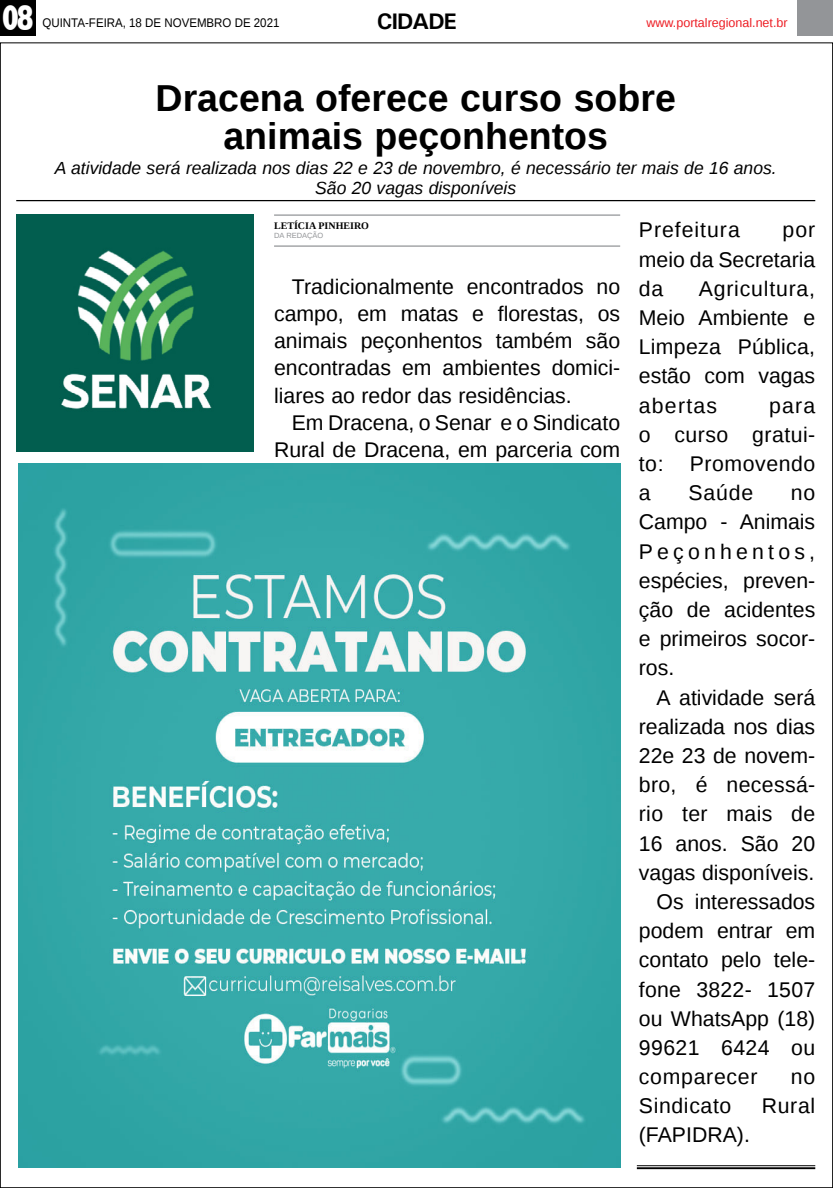
<style>
.page{position:relative;width:833px;height:1188px;background:#fff}
.page>*{position:absolute;margin:0;border:0;box-sizing:border-box;transform-origin:0 0}
.TÍTULO{font:700 37.5px "Liberation Sans";color:#000}
.t1{font:800 36.12px "Rockwell";color:#fff;scale:.7 1}
.TITULO_PG{font:700 22.5px "Univers";letter-spacing:-.04em;color:#000}
.MATÉRIA{font:21.25px/29.1px "Liberation Sans";color:#000;text-align:justify}
.MATÉRIA-2{font:21.25px "Liberation Sans";letter-spacing:.045em;color:#000}
.MATÉRIA-3{font:21.25px "Liberation Sans";letter-spacing:.03em;color:#000}
.LINHA_FINA{font:italic 17.5px "Liberation Sans";color:#000}
.DATA_PG{font:12.5px "Liberation Sans";color:#000;scale:.92 1}
.DATA_PG-2{font:12.5px "Liberation Sans";color:#ed1d24}
.CRÉDITO_NOME{font:700 10px "Liberation Serif";color:#000}
.CRÉDITO_MATÉRIA{font:7.5px "Liberation Sans";color:#939598}
</style>
<div class="page">
<div style="left:0;top:0;width:36px;height:35px;background:#000"></div>
<div style="left:797px;top:0;width:36px;height:35px;background:#939598"></div>
<hr style="left:637px;top:1164px;width:178px;height:1px;background:#000">
<hr style="left:637px;top:1166px;width:178px;height:2px;background:#000">
<img style="left:19px;top:463px;width:601px;height:703px">
<hr style="left:274px;top:214px;width:346px;height:2px;background:#939598">
<hr style="left:274px;top:245px;width:346px;height:2px;background:#939598">
<hr style="left:16px;top:200px;width:799px;height:1px;background:#000">
<img style="left:16px;top:214px;width:237px;height:237px">
<p class="t1" style="left:2px;top:-3px;width:48px">08</p>
<p class="DATA_PG" style="left:43px;top:15px;width:259px">QUINTA-FEIRA, 18 DE NOVEMBRO DE 2021</p>
<p class="TITULO_PG" style="left:377px;top:8px;width:81px">CIDADE</p>
<p class="DATA_PG-2" style="left:646px;top:15px;width:143px">www.portalregional.net.br</p>
<p class="TÍTULO" style="left:156px;top:73px;width:522px">Dracena oferece curso sobre</p>
<p class="TÍTULO" style="left:223px;top:110px;width:386px">animais peçonhentos</p>
<p class="LINHA_FINA" style="left:55px;top:157px;width:723px">A atividade será realizada nos dias 22 e 23 de novembro, é necessário ter mais de 16 anos.</p>
<p class="LINHA_FINA" style="left:315px;top:177px;width:202px">São 20 vagas disponíveis</p>
<p class="CRÉDITO_NOME" style="left:274px;top:218px;width:96px">LETÍCIA PINHEIRO</p>
<p class="CRÉDITO_MATÉRIA" style="left:274px;top:231px;width:51px">DA REDAÇÃO</p>
<p class="MATÉRIA" style="left:274px;top:273px;width:347px;line-height:27.2px;text-indent:18px">Tradicionalmente encontrados no campo, em matas e florestas, os animais peçonhentos também são encontradas em ambientes domici&shy;liares ao redor das residências.</p>
<p class="MATÉRIA" style="left:274px;top:409px;width:347px;line-height:27.2px;text-align:right">Em Dracena, o Senar e o Sindicato<br>Rural de Dracena, em parceria com</p>
<p class="MATÉRIA-2" style="left:639px;top:218px;width:102px">Prefeitura</p>
<p class="MATÉRIA" style="left:639px;top:216px;width:178px;text-indent:144px">por meio da Secretaria da</p>
<p class="MATÉRIA" style="left:639px;top:275px;width:178px;text-indent:60px">Agricultura, Meio Ambiente e Limpeza Pública, estão com vagas abertas</p>
<p class="MATÉRIA" style="left:639px;top:391px;width:178px;text-indent:130px">para o curso gratui&shy;to: Promovendo a</p>
<p class="MATÉRIA" style="left:688px;top:479px;width:66px">Saúde</p>
<p class="MATÉRIA" style="left:639px;top:479px;width:178px;text-indent:152px">no Campo - Animais Peçonhentos, espécies, preven&shy;ção de acidentes e primeiros socor&shy;ros.</p>
<p class="MATÉRIA" style="left:639px;top:683px;width:178px;text-indent:18px">A atividade será realizada nos dias 22e 23 de novem&shy;bro, é necessá&shy;rio ter mais de 16 anos. São 20 vagas disponíveis.</p>
<p class="MATÉRIA" style="left:639px;top:887px;width:178px;text-indent:18px">Os interessados podem entrar em contato pelo tele&shy;fone 3822- 1507 ou WhatsApp (18)<br>99621 6424 ou comparecer</p>
<p class="MATÉRIA" style="left:791px;top:1062px;width:26px">no</p>
<p class="MATÉRIA-3" style="left:639px;top:1093px;width:94px">Sindicato</p>
<p class="MATÉRIA" style="left:762px;top:1091px;width:55px">Rural</p>
<p class="MATÉRIA" style="left:639px;top:1121px;width:112px">(FAPIDRA).</p>
</div>
